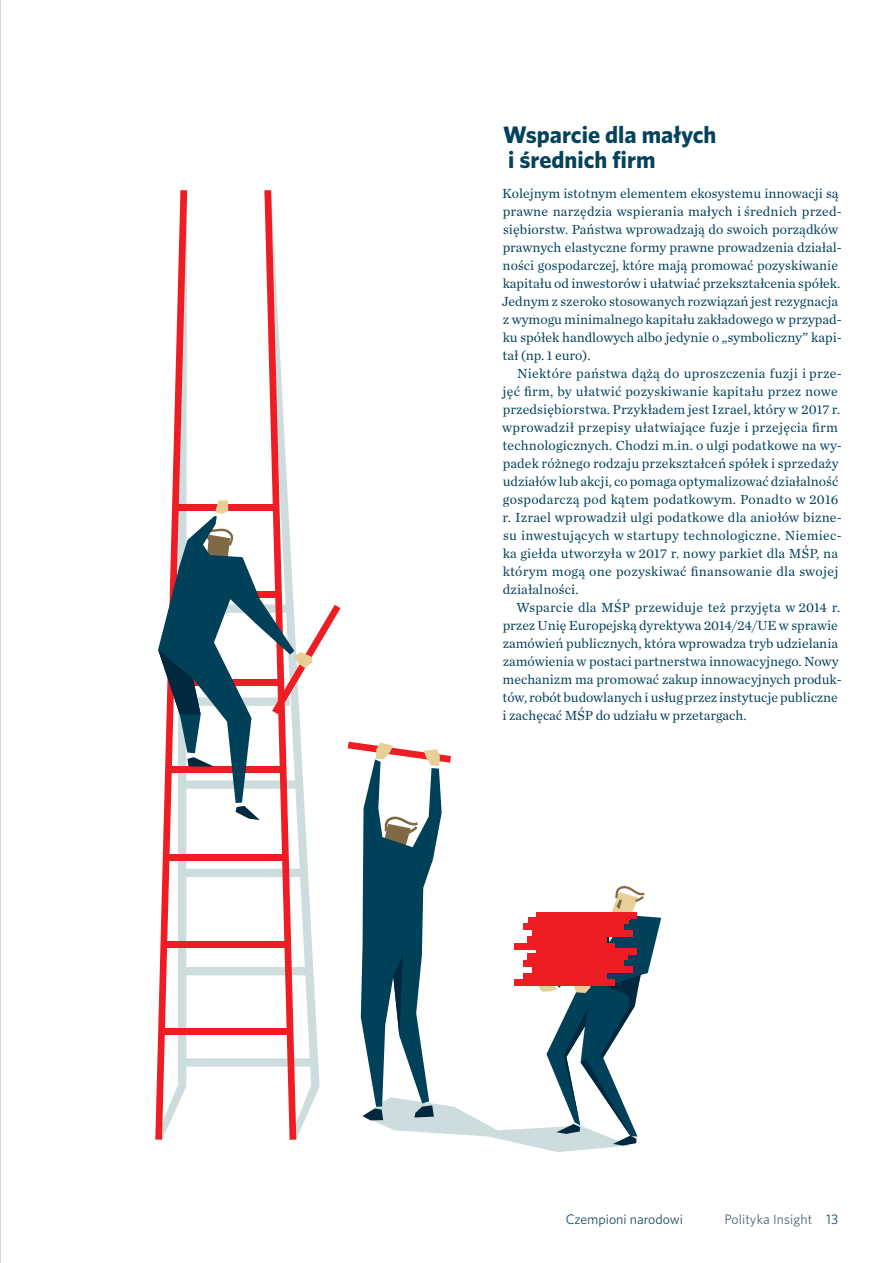
<style>
.page{position:relative;width:893px;height:1263px;background:#fff}
.page>*{position:absolute;margin:0;border:0;box-sizing:border-box;transform-origin:0 0}
.Styl_akapitowy_1{font:700 24px/25.5px "Whitney";color:#05425c}
.tekst_z_wcięciem{font:13.8px/18px "Chronicle Text G1";letter-spacing:.01em;color:#05425c}
.tekst{font:13.8px/18px "Chronicle Text G1";color:#05425c}
.t1{font:13.8px "Whitney";color:#1e4e67}
.t2{font:13.8px "Whitney";letter-spacing:.005em;color:#4d677e}
.s1{color:#1e4e67}
</style>
<div class="page">
<hr style="left:0;top:0;width:1px;height:1263px;background:#a8a9ad">
<svg style="left:155px;top:190px;width:185px;height:950px"></svg>
<svg style="left:348px;top:742px;width:313px;height:410px"></svg>
<p class="Styl_akapitowy_1" style="left:503px;top:121px;width:215px">Wsparcie dla małych i średnich firm</p>
<p class="tekst" style="left:502px;top:184px;width:342px">Kolejnym istotnym elementem ekosystemu innowacji są prawne narzędzia wspierania małych i średnich przed&shy;siębiorstw. Państwa wprowadzają do swoich porządków prawnych elastyczne formy prawne prowadzenia działal&shy;ności gospodarczej, które mają promować pozyskiwanie kapitału od inwestorów i ułatwiać przekształcenia spółek.<br>Jednym z szeroko stosowanych rozwiązań jest rezygnacja z wymogu minimalnego kapitału zakładowego w przypad&shy;ku spółek handlowych albo jedynie o „symboliczny” kapi&shy;tał (np. 1 euro).</p>
<p class="tekst_z_wcięciem" style="left:502px;top:364px;width:341px;text-indent:15px">Niektóre państwa dążą do uproszczenia fuzji i prze&shy;jęć firm, by ułatwić pozyskiwanie kapitału przez nowe przedsiębiorstwa. Przykładem jest Izrael, który w 2017 r. wprowadził przepisy ułatwiające fuzje i przejęcia firm technologicznych. Chodzi m.in. o ulgi podatkowe na wy&shy;padek różnego rodzaju przekształceń spółek i sprzedaży udziałów lub akcji, co pomaga optymalizować działalność gospodarczą pod kątem podatkowym. Ponadto w 2016 r. Izrael wprowadził ulgi podatkowe dla aniołów bizne&shy;su inwestujących w startupy technologiczne. Niemiec&shy;ka giełda utworzyła w 2017 r. nowy parkiet dla MŚP, na którym mogą one pozyskiwać finansowanie dla swojej działalności.</p>
<p class="tekst_z_wcięciem" style="left:503px;top:598px;width:341px;text-indent:14px">Wsparcie dla MŚP przewiduje też przyjęta w 2014 r. przez Unię Europejską dyrektywa 2014/24/UE w sprawie zamówień publicznych, która wprowadza tryb udzielania zamówienia w postaci partnerstwa innowacyjnego. Nowy mechanizm ma promować zakup innowacyjnych produk&shy;tów, robót budowlanych i usług przez instytucje publiczne i zachęcać MŚP do udziału w przetargach.</p>
<p class="t1" style="left:566px;top:1210px;width:119px">Czempioni narodowi</p>
<p class="t2" style="left:725px;top:1210px;width:115px">Polityka Insight <span class="s1">13</span></p>
</div>
